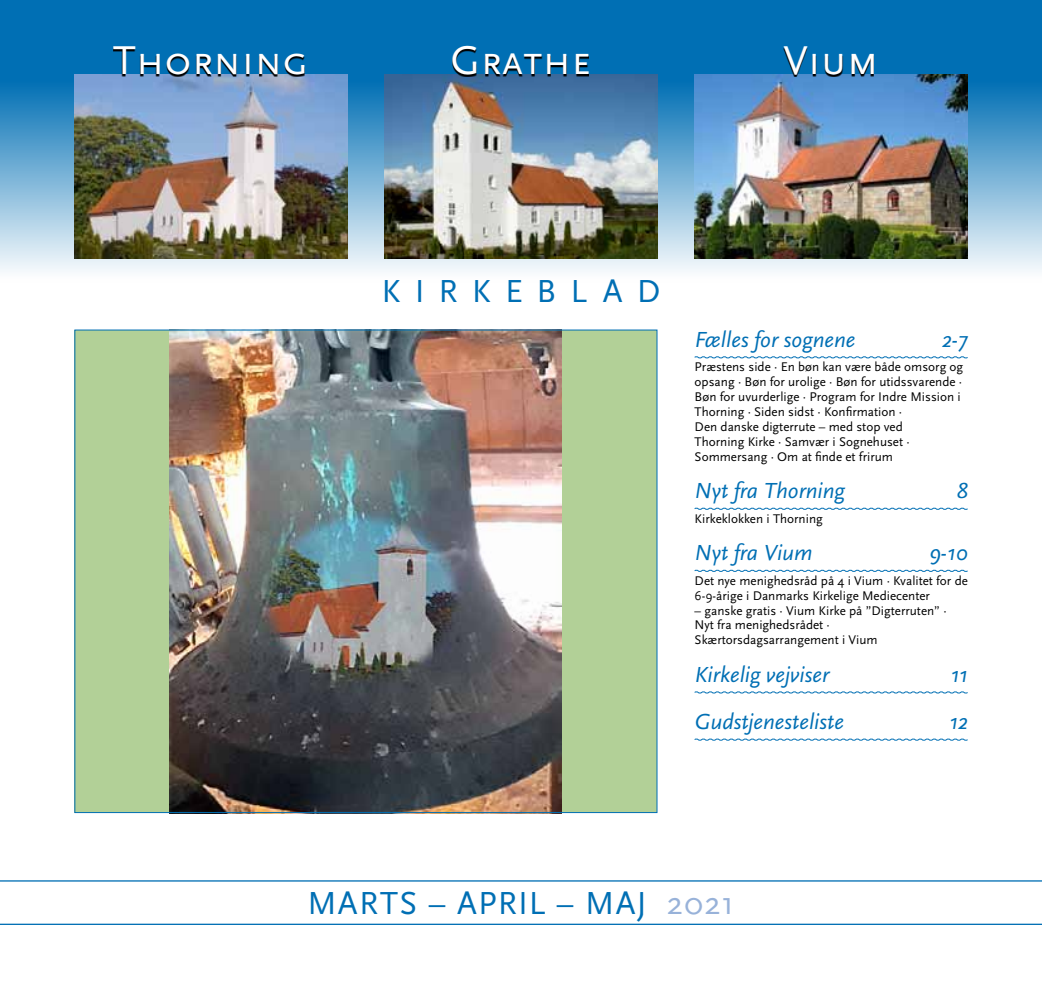
<style>
.page{position:relative;width:1042px;height:993px;background:#fff}
.page>*{position:absolute;margin:0;border:0;box-sizing:border-box;transform-origin:0 0}
.t1{font:42px "Scala Sans Caps";color:#fff}
.t2{font:33.25px "Scala Sans";letter-spacing:.04em;color:#006fb4}
.t3{font:italic 22.75px "Scala Sans";color:#006fb4}
.t4{font:13.12px/14.9px "Scala Sans";color:#000}
.s1{color:#98b2d9}
</style>
<div class="page">
<svg style="left:694px;top:356px;width:274px;height:3px"></svg>
<svg style="left:694px;top:507px;width:274px;height:3px"></svg>
<svg style="left:694px;top:569px;width:274px;height:3px"></svg>
<svg style="left:694px;top:691px;width:274px;height:2px"></svg>
<svg style="left:694px;top:738px;width:274px;height:3px"></svg>
<div style="left:75px;top:330px;width:582px;height:482px;background:#b2d097"></div>
<img style="left:170px;top:331px;width:392px;height:479px">
<svg style="left:0;top:0;width:1042px;height:272px;background:#3f91c4"></svg>
<svg style="left:0;top:880px;width:1042px;height:44px"></svg>
<img style="left:384px;top:74px;width:273px;height:184px">
<img style="left:74px;top:74px;width:273px;height:184px">
<img style="left:694px;top:74px;width:273px;height:184px">
<svg style="left:113px;top:48px;width:191px;height:29px;background:#0a5a8d"></svg>
<svg style="left:453px;top:48px;width:136px;height:29px;background:#045386"></svg>
<svg style="left:783px;top:48px;width:91px;height:29px;background:#05568a"></svg>
<h1 class="t1" style="left:113px;top:38px;width:197px">Thorning</h1>
<h1 class="t1" style="left:451px;top:38px;width:142px">Grathe</h1>
<h1 class="t1" style="left:783px;top:38px;width:97px">Vium</h1>
<h2 class="t2" style="left:382px;top:273px;width:118px">Ki rkeb</h2>
<h2 class="t2" style="left:570px;top:273px;width:86px">lad</h2>
<h3 class="t3" style="left:694px;top:326px;width:162px">Fælles for sognene</h3>
<h3 class="t3" style="left:942px;top:326px;width:27px">2-7</h3>
<p class="t4" style="left:694px;top:360px;width:270px">Præstens side · En bøn kan være både omsorg og opsang · Bøn for urolige · Bøn for utidssvarende · Bøn for uvurderlige · Program for Indre Mission i Thorning · Siden sidst · Konfirmation ·<br>Den danske digterrute – med stop ved<br>Thorning Kirke · Samvær i Sognehuset · Sommersang · Om at finde et frirum</p>
<h3 class="t3" style="left:694px;top:478px;width:152px">Nyt fra Thorning</h3>
<h3 class="t3" style="left:956px;top:478px;width:13px">8</h3>
<p class="t4" style="left:694px;top:511px;width:130px">Kirkeklokken i Thorning</p>
<h3 class="t3" style="left:694px;top:540px;width:120px">Nyt fra Vium</h3>
<h3 class="t3" style="left:929px;top:540px;width:40px">9-10</h3>
<p class="t4" style="left:694px;top:573px;width:275px">Det nye menighedsråd på 4 i Vium · Kvalitet for de<br>6-9-årige i Danmarks Kirkelige Mediecenter</p>
<p class="t4" style="left:694px;top:603px;width:253px">– ganske gratis · Vium Kirke på ”Digterruten” ·<br>Nyt fra menighedsrådet ·<br>Skærtorsdagsarrangement i Vium</p>
<h3 class="t3" style="left:694px;top:661px;width:136px">Kirkelig vejviser</h3>
<h3 class="t3" style="left:951px;top:661px;width:18px">11</h3>
<h3 class="t3" style="left:694px;top:708px;width:151px">Gudstjenesteliste</h3>
<h3 class="t3" style="left:949px;top:708px;width:20px">12</h3>
<h2 class="t2" style="left:307px;top:884px;width:428px">Marts – Apri l – Maj <span class="s1">2021</span></h2>
</div>
